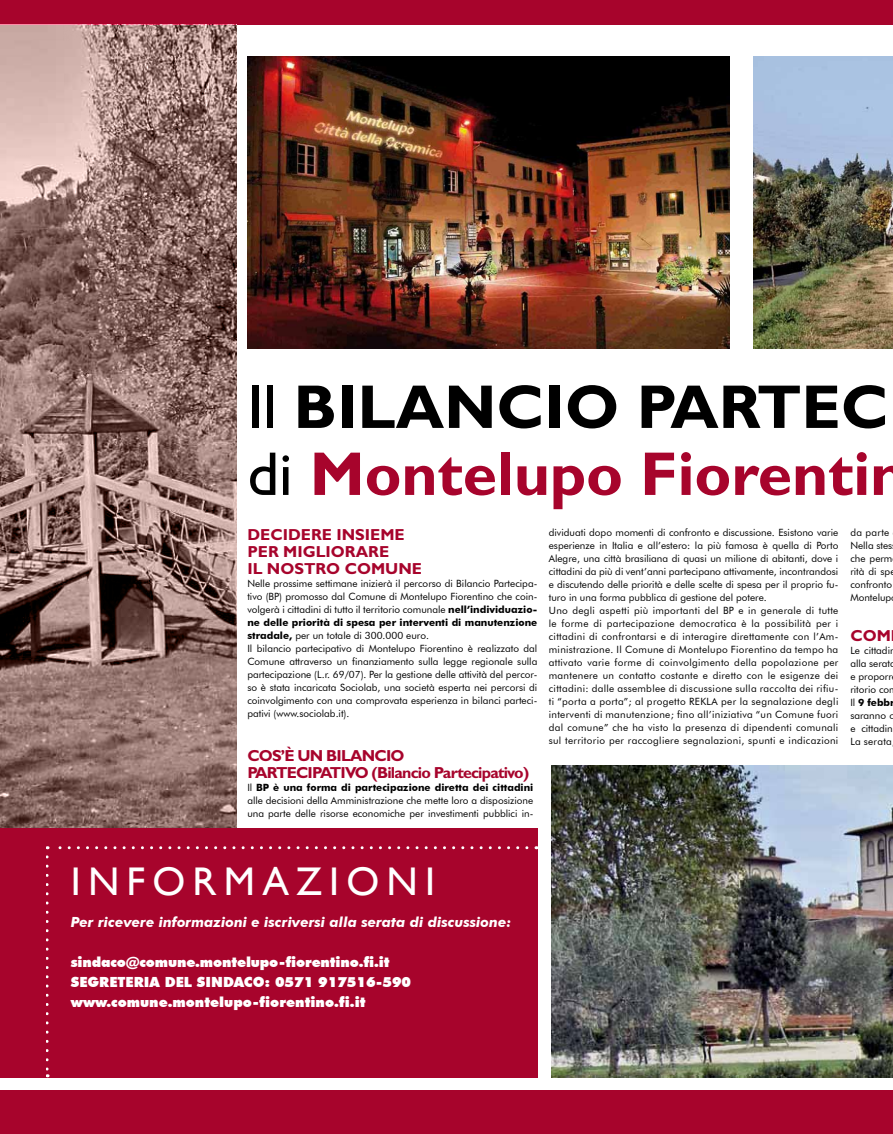
<style>
.page{position:relative;width:893px;height:1134px;background:#fff}
.page>*{position:absolute;margin:0;border:0;box-sizing:border-box;transform-origin:0 0}
.t1{font:700 62px/67px "Gill Sans";color:#a7042c}
.t2{font:40px "Gill Sans";letter-spacing:.18em;color:#fff}
.t3{font:700 16px/17px "Gill Sans";letter-spacing:-.05em;color:#a7042c}
.t4{font:700 16px/17px "Gill Sans";color:#a7042c}
.t5{font:900 14px/20px "Futura BT";color:#fff}
.t6{font:italic 700 14px "Futura BT";color:#fff}
.t7{font:10px/13px "Futura BT";letter-spacing:.03em;color:#000}
.t8{font:10px/13px "Futura BT";color:#000}
.s1{font-weight:400;color:#000}
.s2{color:#000}
.s3{font-weight:700}
</style>
<div class="page">
<div style="left:0;top:0;width:893px;height:24px;background:#a7042c"></div>
<div style="left:0;top:1090px;width:893px;height:44px;background:#a7042c"></div>
<img style="left:551px;top:765px;width:342px;height:312px">
<img style="left:0;top:24px;width:236px;height:804px">
<div style="left:43px;top:828px;width:494px;height:249px;background:#a7042c"></div>
<svg style="left:47px;top:846px;width:480px;height:3px"></svg>
<svg style="left:46px;top:857px;width:3px;height:220px"></svg>
<img style="left:247px;top:57px;width:482px;height:291px">
<img style="left:754px;top:57px;width:139px;height:291px">
<div style="left:0;top:828px;width:46px;height:249px;background:#a7042c"></div>
<h1 class="t1" style="left:247px;top:375px;width:660px"><span class="s1">Il</span> <span class="s2">BILANCIO PARTEC </span><span class="s1">di</span> Montelupo Fiorentin</h1>
<h3 class="t4" style="left:247px;top:526px;width:176px">DECIDERE INSIEME<br>PER MIGLIORARE<br>IL NOSTRO COMUNE</h3>
<p class="t8" style="left:247px;top:577px;width:292px">Nelle prossime settimane inizierà il percorso di Bilancio Partecipa&shy;tivo (BP) promosso dal Comune di Montelupo Fiorentino che coin&shy;volgerà i cittadini di tutto il territorio comunale <span class="s3">nell’individuazio&shy;ne delle priorità di spesa per interventi di manutenzione stradale,</span> per un totale di 300.000 euro.<br>Il bilancio partecipativo di Montelupo Fiorentino è realizzato dal Comune attraverso un finanziamento sulla legge regionale sulla partecipazione (L.r. 69/07). Per la gestione delle attività del percor&shy;so è stata incaricata Sociolab, una società esperta nei percorsi di coinvolgimento con una comprovata esperienza in bilanci parteci&shy;pativi (www.sociolab.it).</p>
<h3 class="t3" style="left:247px;top:747px;width:283px">COS’È UN BILANCIO<br>PARTECIPATIVO (Bilancio Partecipativo)</h3>
<p class="t8" style="left:247px;top:781px;width:288px;text-align:justify">Il <span class="s3">BP è una forma di partecipazione diretta dei cittadini </span>alle decisioni della Amministrazione che mette loro a disposizione una parte delle risorse economiche per investimenti pubblici in-</p>
<p class="t7" style="left:549px;top:525px;width:291px">dividuati dopo momenti di confronto e discussione. Esistono varie esperienze in Italia e all’estero: la più famosa è quella di Porto Alegre, una città brasiliana di quasi un milione di abitanti, dove i cittadini da più di vent’anni partecipano attivamente, incontrandosi e discutendo delle priorità e delle scelte di spesa per il proprio fu&shy;turo in una forma pubblica di gestione del potere.<br>Uno degli aspetti più importanti del BP e in generale di tutte le forme di partecipazione democratica è la possibilità per i cittadini di confrontarsi e di interagire direttamente con l’Am&shy;ministrazione. Il Comune di Montelupo Fiorentino da tempo ha attivato varie forme di coinvolgimento della popolazione per mantenere un contatto costante e diretto con le esigenze dei cittadini: dalle assemblee di discussione sulla raccolta dei rifiu&shy;ti “porta a porta”; al progetto REKLA per la segnalazione degli interventi di manutenzione; fino all’iniziativa “un Comune fuori dal comune” che ha visto la presenza di dipendenti comunali sul territorio per raccogliere segnalazioni, spunti e indicazioni</p>
<p class="t8" style="left:850px;top:525px;width:47px">da parte<br>Nella stes che perm rità di spe confronto<br>Montelup</p>
<h3 class="t3" style="left:850px;top:627px;width:42px">COM</h3>
<p class="t8" style="left:850px;top:644px;width:47px">Le cittadin alla serata e proporr ritorio co<br>Il <span class="s3">9 febbr </span>saranno o e cittadin<br>La serata</p>
<h2 class="t2" style="left:71px;top:859px;width:366px">INFORMAZIONI</h2>
<h3 class="t6" style="left:71px;top:914px;width:442px">Per ricevere informazioni e iscriversi alla serata di discussione:</h3>
<h3 class="t5" style="left:71px;top:952px;width:342px">sindaco@comune.montelupo-fiorentino.fi.it<br>SEGRETERIA DEL SINDACO: 0571 917516-590 www.comune.montelupo-fiorentino.fi.it</h3>
</div>
